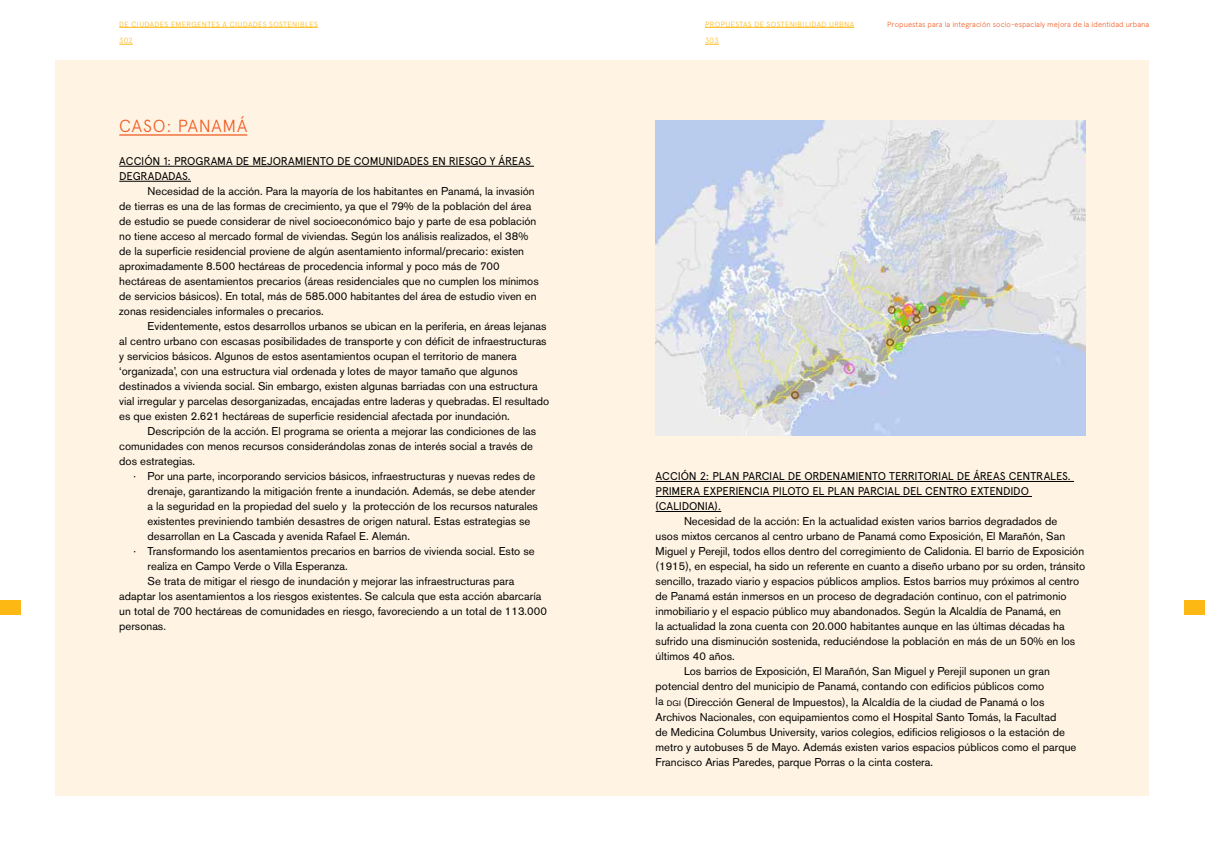
<style>
.page{position:relative;width:1205px;height:851px;background:#fff}
.page>*{position:absolute;margin:0;border:0;box-sizing:border-box;transform-origin:0 0}
.t1{font:300 17.5px "Apercu";letter-spacing:.045em;color:#f05a22}
.t2{font:11.25px/15px "Akzidenz Grotesk BE";color:#000}
.t3{font:11.25px/15px "Apercu";letter-spacing:-.01em;color:#000}
.t4{font:300 7.5px "Apercu";letter-spacing:.05em;color:#fdb813}
.t5{font:300 7.5px "Apercu";color:#f05a22}
.s1{font-size:7.88px}
</style>
<div class="page">
<hr style="left:705px;top:27px;width:149px;height:1px;background:#fdb813">
<hr style="left:119px;top:27px;width:199px;height:1px;background:#fdb813">
<svg style="left:705px;top:44px;width:14px;height:1px"></svg>
<svg style="left:119px;top:44px;width:14px;height:1px"></svg>
<div style="left:1184px;top:600px;width:21px;height:15px;background:#fdb813"></div>
<div style="left:0;top:600px;width:21px;height:15px;background:#fdb813"></div>
<div style="left:56px;top:60px;width:1093px;height:735px;background:#fff4e3"></div>
<hr style="left:119px;top:134px;width:128px;height:2px;background:#f05a22">
<hr style="left:119px;top:166px;width:415px;height:1px;background:#000">
<hr style="left:119px;top:181px;width:72px;height:1px;background:#000">
<img style="left:656px;top:120px;width:429px;height:315px">
<hr style="left:656px;top:481px;width:418px;height:1px;background:#000">
<hr style="left:656px;top:496px;width:376px;height:1px;background:#000">
<hr style="left:656px;top:511px;width:65px;height:1px;background:#000">
<p class="t4" style="left:119px;top:19px;width:200px">DE CIUDADES EMERGENTES A CIUDADES SOSTENIBLES</p>
<p class="t4" style="left:705px;top:19px;width:151px">PROPUESTAS DE SOSTENIBILIDAD URBNA</p>
<p class="t4" style="left:119px;top:36px;width:15px">302</p>
<p class="t4" style="left:705px;top:36px;width:15px">303</p>
<p class="t5" style="left:887px;top:19px;width:263px">Propuestas para la integración socio-espacialy mejora de la identidad urbana</p>
<h1 class="t1" style="left:119px;top:116px;width:129px">CASO: PANAMÁ</h1>
<p class="t3" style="left:119px;top:153px;width:413px">ACCIÓN 1: PROGRAMA DE MEJORAMIENTO DE COMUNIDADES EN RIESGO Y ÁREAS<br>DEGRADADAS.</p>
<p class="t2" style="left:119px;top:184px;width:421px;text-indent:28px">Necesidad de la acción. Para la mayoría de los habitantes en Panamá, la invasión de tierras es una de las formas de crecimiento, ya que el 79% de la población del área de estudio se puede considerar de nivel socioeconómico bajo y parte de esa población no tiene acceso al mercado formal de viviendas. Según los análisis realizados, el 38% de la superficie residencial proviene de algún asentamiento informal/precario: existen aproximadamente 8.500 hectáreas de procedencia informal y poco más de 700 hectáreas de asentamientos precarios (áreas residenciales que no cumplen los mínimos de servicios básicos). En total, más de 585.000 habitantes del área de estudio viven en zonas residenciales informales o precarios.</p>
<p class="t2" style="left:119px;top:319px;width:431px;text-indent:28px">Evidentemente, estos desarrollos urbanos se ubican en la periferia, en áreas lejanas al centro urbano con escasas posibilidades de transporte y con déficit de infraestructuras y servicios básicos. Algunos de estos asentamientos ocupan el territorio de manera ‘organizada’, con una estructura vial ordenada y lotes de mayor tamaño que algunos destinados a vivienda social. Sin embargo, existen algunas barriadas con una estructura vial irregular y parcelas desorganizadas, encajadas entre laderas y quebradas. El resultado es que existen 2.621 hectáreas de superficie residencial afectada por inundación.</p>
<p class="t2" style="left:119px;top:424px;width:418px;text-indent:28px">Descripción de la acción. El programa se orienta a mejorar las condiciones de las comunidades con menos recursos considerándolas zonas de interés social a través de dos estrategias.</p>
<p class="t2" style="left:133px;top:469px;width:403px">· Por una parte, incorporando servicios básicos, infraestructuras y nuevas redes de</p>
<p class="t2" style="left:148px;top:484px;width:389px">drenaje, garantizando la mitigación frente a inundación. Además, se debe atender</p>
<p class="t2" style="left:148px;top:499px;width:392px">a la seguridad en la propiedad del suelo y la protección de los recursos naturales</p>
<p class="t2" style="left:148px;top:514px;width:384px">existentes previniendo también desastres de origen natural. Estas estrategias se</p>
<p class="t2" style="left:148px;top:529px;width:264px">desarrollan en La Cascada y avenida Rafael E. Alemán.</p>
<p class="t2" style="left:133px;top:543px;width:403px">· Transformando los asentamientos precarios en barrios de vivienda social. Esto se</p>
<p class="t2" style="left:148px;top:558px;width:202px">realiza en Campo Verde o Villa Esperanza.</p>
<p class="t2" style="left:148px;top:573px;width:368px">Se trata de mitigar el riesgo de inundación y mejorar las infraestructuras para</p>
<p class="t2" style="left:119px;top:588px;width:423px">adaptar los asentamientos a los riesgos existentes. Se calcula que esta acción abarcaría</p>
<p class="t2" style="left:119px;top:603px;width:429px">un total de 700 hectáreas de comunidades en riesgo, favoreciendo a un total de 113.000</p>
<p class="t2" style="left:119px;top:618px;width:48px">personas.</p>
<p class="t3" style="left:656px;top:468px;width:417px">ACCIÓN 2: PLAN PARCIAL DE ORDENAMIENTO TERRITORIAL DE ÁREAS CENTRALES.<br>PRIMERA EXPERIENCIA PILOTO EL PLAN PARCIAL DEL CENTRO EXTENDIDO (CALIDONIA).</p>
<p class="t2" style="left:684px;top:514px;width:375px">Necesidad de la acción: En la actualidad existen varios barrios degradados de</p>
<p class="t2" style="left:656px;top:529px;width:411px">usos mixtos cercanos al centro urbano de Panamá como Exposición, El Marañón, San</p>
<p class="t2" style="left:656px;top:544px;width:430px">Miguel y Perejil, todos ellos dentro del corregimiento de Calidonia. El barrio de Exposición</p>
<p class="t2" style="left:656px;top:559px;width:431px">(1915), en especial, ha sido un referente en cuanto a diseño urbano por su orden, tránsito</p>
<p class="t2" style="left:656px;top:574px;width:425px">sencillo, trazado viario y espacios públicos amplios. Estos barrios muy próximos al centro</p>
<p class="t2" style="left:656px;top:589px;width:412px">de Panamá están inmersos en un proceso de degradación continuo, con el patrimonio</p>
<p class="t2" style="left:656px;top:604px;width:407px">inmobiliario y el espacio público muy abandonados. Según la Alcaldía de Panamá, en</p>
<p class="t2" style="left:656px;top:619px;width:410px">la actualidad la zona cuenta con 20.000 habitantes aunque en las últimas décadas ha</p>
<p class="t2" style="left:656px;top:634px;width:421px">sufrido una disminución sostenida, reduciéndose la población en más de un 50% en los</p>
<p class="t2" style="left:656px;top:649px;width:80px">últimos 40 años.</p>
<p class="t2" style="left:684px;top:664px;width:367px">Los barrios de Exposición, El Marañón, San Miguel y Perejil suponen un gran</p>
<p class="t2" style="left:656px;top:679px;width:390px">potencial dentro del municipio de Panamá, contando con edificios públicos como</p>
<p class="t2" style="left:656px;top:694px;width:390px">la <span class="s1">dgi</span> (Dirección General de Impuestos), la Alcaldía de la ciudad de Panamá o los</p>
<p class="t2" style="left:656px;top:709px;width:402px">Archivos Nacionales, con equipamientos como el Hospital Santo Tomás, la Facultad</p>
<p class="t2" style="left:656px;top:724px;width:411px">de Medicina Columbus University, varios colegios, edificios religiosos o la estación de</p>
<p class="t2" style="left:656px;top:739px;width:422px">metro y autobuses 5 de Mayo. Además existen varios espacios públicos como el parque</p>
<p class="t2" style="left:656px;top:754px;width:279px">Francisco Arias Paredes, parque Porras o la cinta costera.</p>
</div>
